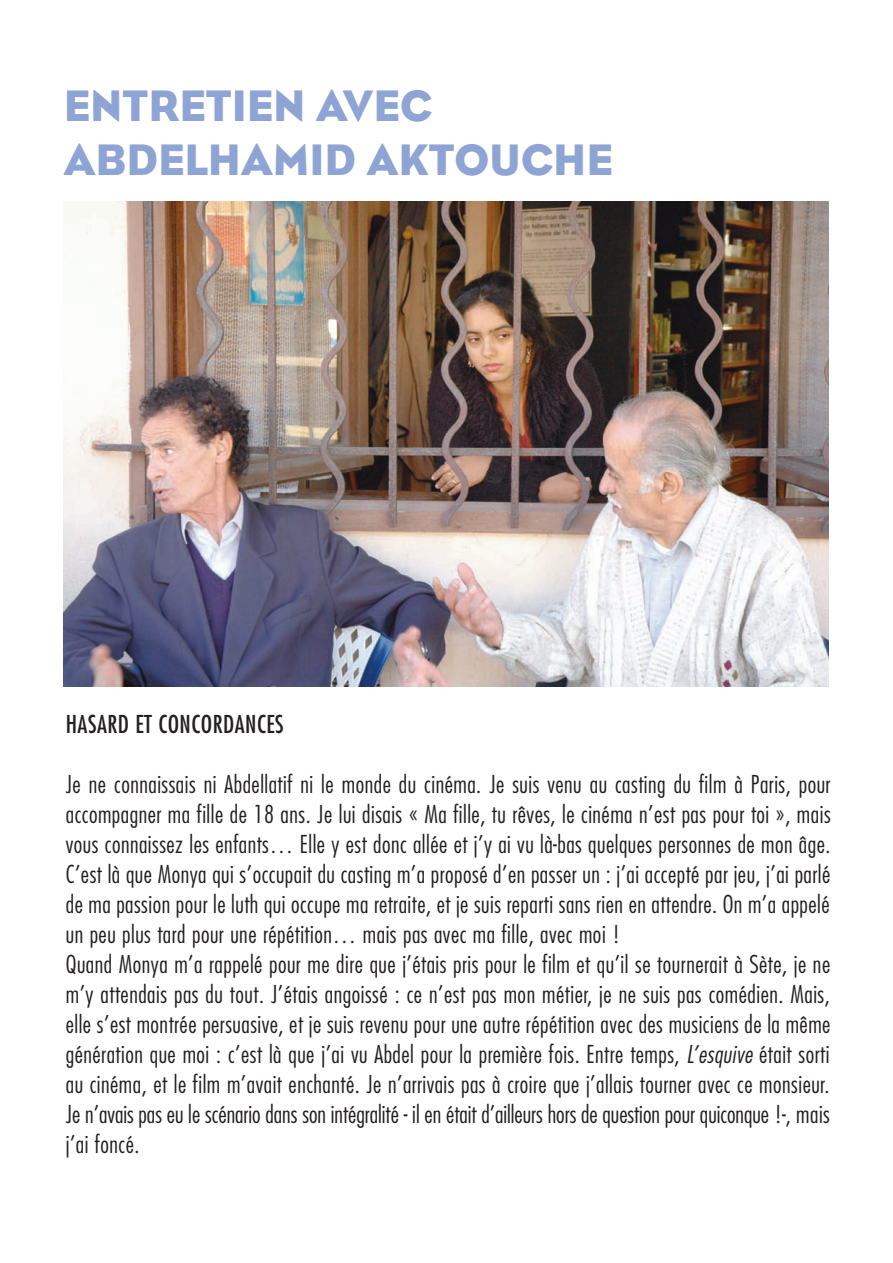
<style>
.page{position:relative;width:893px;height:1263px;background:#fff}
.page>*{position:absolute;margin:0;border:0;box-sizing:border-box;transform-origin:0 0}
.t1{font:45px/54px "Bureau Eagle";color:#8ea4d4}
.t2{font:300 condensed 24px/30px "Futura";letter-spacing:.02em;color:#231f20}
.t3{font:condensed 24px "Futura";letter-spacing:.02em;color:#231f20}
.s1{font-style:italic}
</style>
<div class="page">
<img style="left:64px;top:202px;width:765px;height:485px">
<h1 class="t1" style="left:64px;top:79px;width:550px">ENTRETIEN AVEC<br>ABDELHAMID AKTOUCHE</h1>
<p class="t3" style="left:66px;top:713px;width:219px">HASARD ET CONCORDANCES</p>
<p class="t2" style="left:66px;top:770px;width:766px">Je ne connaissais ni Abdellatif ni le monde du cinéma. Je suis venu au casting du film à Paris, pour accompagner ma fille de 18 ans. Je lui disais « Ma fille, tu rêves, le cinéma n’est pas pour toi », mais vous connaissez les enfants… Elle y est donc allée et j’y ai vu là-bas quelques personnes de mon âge.<br>C’est là que Monya qui s’occupait du casting m’a proposé d’en passer un : j’ai accepté par jeu, j’ai parlé de ma passion pour le luth qui occupe ma retraite, et je suis reparti sans rien en attendre. On m’a appelé un peu plus tard pour une répétition… mais pas avec ma fille, avec moi !<br>Quand Monya m’a rappelé pour me dire que j’étais pris pour le film et qu’il se tournerait à Sète, je ne m’y attendais pas du tout. J’étais angoissé : ce n’est pas mon métier, je ne suis pas comédien. Mais, elle s’est montrée persuasive, et je suis revenu pour une autre répétition avec des musiciens de la même génération que moi : c’est là que j’ai vu Abdel pour la première fois. Entre temps, <span class="s1">L’esquive</span> était sorti au cinéma, et le film m’avait enchanté. Je n’arrivais pas à croire que j’allais tourner avec ce monsieur.<br>Je n’avais pas eu le scénario dans son intégralité - il en était d’ailleurs hors de question pour quiconque !-, mais j’ai foncé.</p>
</div>
